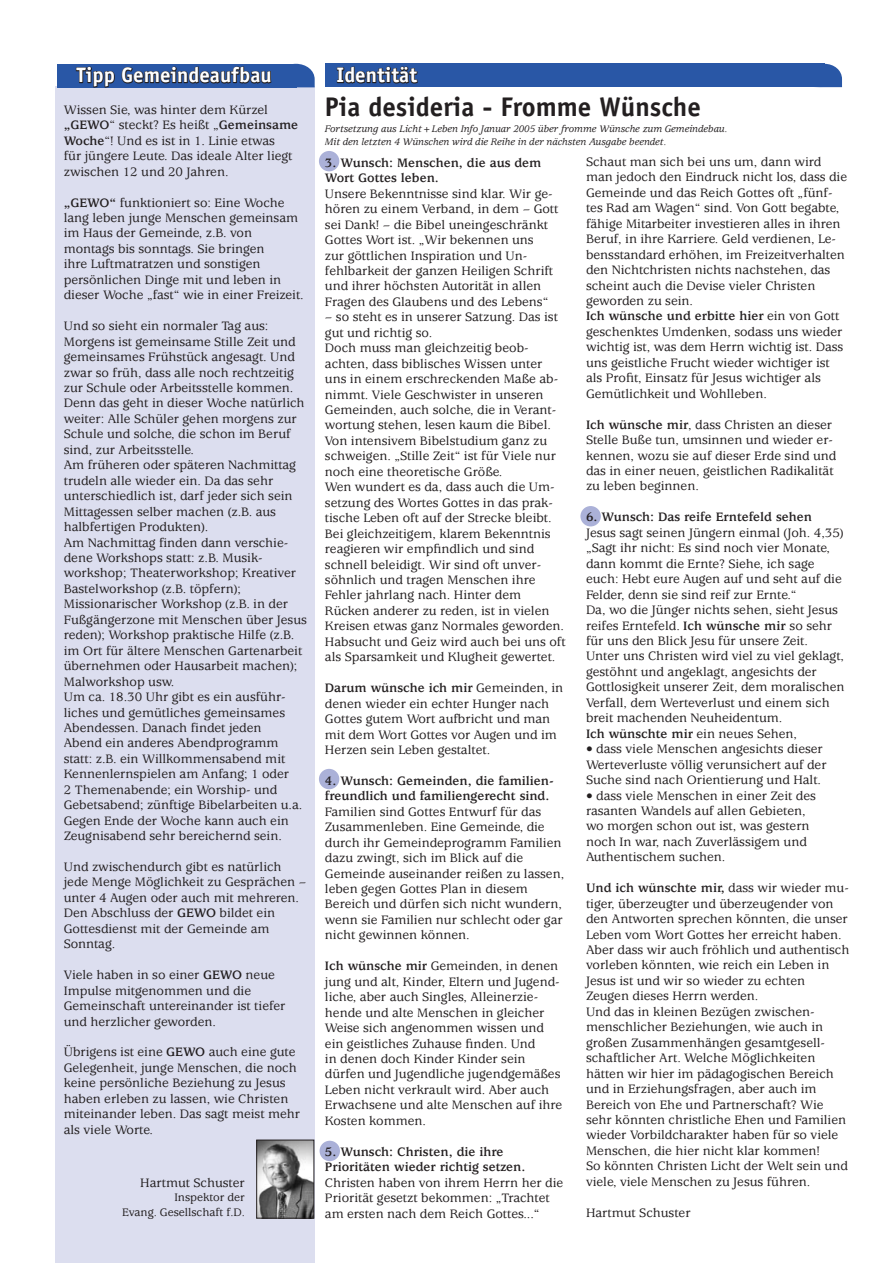
<style>
.page{position:relative;width:893px;height:1263px;background:#fff}
.page>*{position:absolute;margin:0;border:0;box-sizing:border-box;transform-origin:0 0}
.t1{font:700 27px "Officina Sans";color:#231f20}
.t2{font:700 21px "Officina Sans";color:#fff}
.t3{font:500 13.5px/15.5px "Usherwood";color:#231f20}
.t4{font:700 13.5px/15.5px "Usherwood";color:#231f20}
.t5{font:500 12px/14.4px "Usherwood";color:#231f20;text-align:right}
.t6{font:italic 500 10.5px/12.6px "Usherwood";color:#231f20}
.s1{font-weight:700}
</style>
<div class="page">
<div style="left:55px;top:87px;width:260px;height:1176px;background:#dcdeef"></div>
<svg style="left:815px;top:64px;width:27px;height:24px"></svg>
<div style="left:325px;top:64px;width:500px;height:23px;background:#2957a6"></div>
<svg style="left:336px;top:63px;width:83px;height:21px"></svg>
<div style="left:57px;top:64px;width:239px;height:23px;background:#2957a6"></div>
<svg style="left:75px;top:63px;width:240px;height:25px"></svg>
<img style="left:258px;top:1142px;width:54px;height:74px">
<div style="left:256px;top:1140px;width:58px;height:78px;border:1px solid #231f20"></div>
<div style="left:580px;top:506px;width:21px;height:20px;background:#abb1d8;border-radius:50%"></div>
<div style="left:320px;top:1141px;width:20px;height:20px;background:#abb1d8;border-radius:50%"></div>
<div style="left:319px;top:151px;width:20px;height:20px;background:#abb1d8;border-radius:50%"></div>
<div style="left:319px;top:769px;width:20px;height:20px;background:#abb1d8;border-radius:50%"></div>
<h2 class="t2" style="left:77px;top:62px;width:197px">Tipp Gemeindeaufbau</h2>
<h2 class="t2" style="left:337px;top:62px;width:82px">Identität</h2>
<p class="t3" style="left:64px;top:102px;width:236px">Wissen Sie, was hinter dem Kürzel <span class="s1">„GEWO</span>“ steckt? Es heißt „<span class="s1">Gemeinsame Woche</span>“! Und es ist in 1. Linie etwas<br>für jüngere Leute. Das ideale Alter liegt zwischen 12 und 20 Jahren.</p>
<p class="t3" style="left:64px;top:195px;width:241px"><span class="s1">„GEWO“</span> funktioniert so: Eine Woche lang leben junge Menschen gemeinsam im Haus der Gemeinde, z.B. von montags bis sonntags. Sie bringen<br>ihre Luftmatratzen und sonstigen persönlichen Dinge mit und leben in dieser Woche „fast“ wie in einer Freizeit.</p>
<p class="t3" style="left:64px;top:318px;width:245px">Und so sieht ein normaler Tag aus:<br>Morgens ist gemeinsame Stille Zeit und gemeinsames Frühstück angesagt. Und zwar so früh, dass alle noch rechtzeitig zur Schule oder Arbeitsstelle kommen.<br>Denn das geht in dieser Woche natürlich weiter: Alle Schüler gehen morgens zur Schule und solche, die schon im Beruf sind, zur Arbeitsstelle.<br>Am früheren oder späteren Nachmittag trudeln alle wieder ein. Da das sehr unterschiedlich ist, darf jeder sich sein Mittagessen selber machen (z.B. aus halbfertigen Produkten).<br>Am Nachmittag finden dann verschie&shy;dene Workshops statt: z.B. Musik&shy;workshop; Theaterworkshop; Kreativer Bastelworkshop (z.B. töpfern); Missionarischer Workshop (z.B. in der Fußgängerzone mit Menschen über Jesus reden); Workshop praktische Hilfe (z.B. im Ort für ältere Menschen Gartenarbeit übernehmen oder Hausarbeit machen); Malworkshop usw.<br>Um ca. 18.30 Uhr gibt es ein ausführ&shy;liches und gemütliches gemeinsames Abendessen. Danach findet jeden<br>Abend ein anderes Abendprogramm statt: z.B. ein Willkommensabend mit Kennenlernspielen am Anfang; 1 oder<br>2 Themenabende; ein Worship- und Gebetsabend; zünftige Bibelarbeiten u.a.<br>Gegen Ende der Woche kann auch ein Zeugnisabend sehr bereichernd sein.</p>
<p class="t3" style="left:64px;top:859px;width:244px">Und zwischendurch gibt es natürlich jede Menge Möglichkeit zu Gesprächen – unter 4 Augen oder auch mit mehreren.<br>Den Abschluss der <span class="s1">GEWO</span> bildet ein<br>Gottesdienst mit der Gemeinde am<br>Sonntag.</p>
<p class="t3" style="left:64px;top:967px;width:223px">Viele haben in so einer <span class="s1">GEWO</span> neue<br>Impulse mitgenommen und die<br>Gemeinschaft untereinander ist tiefer und herzlicher geworden.</p>
<p class="t3" style="left:64px;top:1045px;width:238px">Übrigens ist eine <span class="s1">GEWO</span> auch eine gute Gelegenheit, junge Menschen, die noch keine persönliche Beziehung zu Jesus haben erleben zu lassen, wie Christen miteinander leben. Das sagt meist mehr als viele Worte.</p>
<p class="t3" style="left:140px;top:1175px;width:106px">Hartmut Schuster</p>
<p class="t5" style="left:122px;top:1191px;width:124px">Inspektor der<br>Evang. Gesellschaft f.D.</p>
<h1 class="t1" style="left:325px;top:90px;width:378px">Pia desideria - Fromme Wünsche</h1>
<p class="t6" style="left:325px;top:123px;width:404px">Fortsetzung aus Licht+Leben Info Januar 2005 über fromme Wünsche zum Gemeindebau.<br>Mit den letzten 4 Wünschen wird die Reihe in der nächsten Ausgabe beendet.</p>
<p class="t4" style="left:325px;top:155px;width:218px">3. Wunsch: Menschen, die aus dem<br>Wort Gottes leben.</p>
<p class="t3" style="left:325px;top:186px;width:235px">Unsere Bekenntnisse sind klar. Wir ge&shy;hören zu einem Verband, in dem – Gott sei Dank! – die Bibel uneingeschränkt Gottes Wort ist. „Wir bekennen uns<br>zur göttlichen Inspiration und Un&shy;fehlbarkeit der ganzen Heiligen Schrift und ihrer höchsten Autorität in allen Fragen des Glaubens und des Lebens“</p>
<p class="t3" style="left:325px;top:310px;width:242px">– so steht es in unserer Satzung. Das ist gut und richtig so.<br>Doch muss man gleichzeitig beob&shy;achten, dass biblisches Wissen unter uns in einem erschreckenden Maße ab&shy;nimmt. Viele Geschwister in unseren Gemeinden, auch solche, die in Verant&shy;wortung stehen, lesen kaum die Bibel.<br>Von intensivem Bibelstudium ganz zu schweigen. „Stille Zeit“ ist für Viele nur noch eine theoretische Größe.<br>Wen wundert es da, dass auch die Um&shy;setzung des Wortes Gottes in das prak&shy;tische Leben oft auf der Strecke bleibt.<br>Bei gleichzeitigem, klarem Bekenntnis reagieren wir empfindlich und sind schnell beleidigt. Wir sind oft unver&shy;söhnlich und tragen Menschen ihre Fehler jahrlang nach. Hinter dem Rücken anderer zu reden, ist in vielen Kreisen etwas ganz Normales geworden.<br>Habsucht und Geiz wird auch bei uns oft als Sparsamkeit und Klugheit gewertet.</p>
<p class="t3" style="left:325px;top:680px;width:240px"><span class="s1">Darum wünsche ich mir</span> Gemeinden, in denen wieder ein echter Hunger nach Gottes gutem Wort aufbricht und man mit dem Wort Gottes vor Augen und im Herzen sein Leben gestaltet.</p>
<p class="t4" style="left:325px;top:773px;width:230px">4. Wunsch: Gemeinden, die familien&shy;freundlich und familiengerecht sind.</p>
<p class="t3" style="left:325px;top:804px;width:241px">Familien sind Gottes Entwurf für das Zusammenleben. Eine Gemeinde, die durch ihr Gemeindeprogramm Familien dazu zwingt, sich im Blick auf die Gemeinde auseinander reißen zu lassen, leben gegen Gottes Plan in diesem Bereich und dürfen sich nicht wundern, wenn sie Familien nur schlecht oder gar nicht gewinnen können.</p>
<p class="t3" style="left:325px;top:958px;width:239px"><span class="s1">Ich wünsche mir</span> Gemeinden, in denen jung und alt, Kinder, Eltern und Jugend&shy;liche, aber auch Singles, Alleinerzie&shy;hende und alte Menschen in gleicher Weise sich angenommen wissen und ein geistliches Zuhause finden. Und<br>in denen doch Kinder Kinder sein dürfen und Jugendliche jugendgemäßes Leben nicht verkrault wird. Aber auch Erwachsene und alte Menschen auf ihre Kosten kommen.</p>
<p class="t4" style="left:325px;top:1144px;width:202px">5. Wunsch: Christen, die ihre<br>Prioritäten wieder richtig setzen.</p>
<p class="t3" style="left:325px;top:1175px;width:240px">Christen haben von ihrem Herrn her die<br>Priorität gesetzt bekommen: „Trachtet am ersten nach dem Reich Gottes...“</p>
<p class="t3" style="left:586px;top:154px;width:263px">Schaut man sich bei uns um, dann wird man jedoch den Eindruck nicht los, dass die Gemeinde und das Reich Gottes oft „fünf&shy;tes Rad am Wagen“ sind. Von Gott begabte, fähige Mitarbeiter investieren alles in ihren Beruf, in ihre Karriere. Geld verdienen, Le&shy;bensstandard erhöhen, im Freizeitverhalten den Nichtchristen nichts nachstehen, das scheint auch die Devise vieler Christen geworden zu sein.<br><span class="s1">Ich wünsche und erbitte hier</span> ein von Gott geschenktes Umdenken, sodass uns wieder wichtig ist, was dem Herrn wichtig ist. Dass uns geistliche Frucht wieder wichtiger ist als Profit, Einsatz für Jesus wichtiger als Gemütlichkeit und Wohlleben.</p>
<p class="t3" style="left:586px;top:417px;width:252px"><span class="s1">Ich wünsche mir</span>, dass Christen an dieser Stelle Buße tun, umsinnen und wieder er&shy;kennen, wozu sie auf dieser Erde sind und das in einer neuen, geistlichen Radikalität zu leben beginnen.</p>
<p class="t4" style="left:586px;top:510px;width:228px">6. Wunsch: Das reife Erntefeld sehen</p>
<p class="t3" style="left:586px;top:525px;width:260px">Jesus sagt seinen Jüngern einmal (Joh. 4,35) „Sagt ihr nicht: Es sind noch vier Monate, dann kommt die Ernte? Siehe, ich sage euch: Hebt eure Augen auf und seht auf die Felder, denn sie sind reif zur Ernte.“<br>Da, wo die Jünger nichts sehen, sieht Jesus reifes Erntefeld. <span class="s1">Ich wünsche mir</span> so sehr für uns den Blick Jesu für unsere Zeit.<br>Unter uns Christen wird viel zu viel geklagt, gestöhnt und angeklagt, angesichts der Gottlosigkeit unserer Zeit, dem moralischen Verfall, dem Werteverlust und einem sich breit machenden Neuheidentum.<br><span class="s1">Ich wünschte mir</span> ein neues Sehen,</p>
<p class="t3" style="left:586px;top:741px;width:242px">• dass viele Menschen angesichts dieser<br>Werteverluste völlig verunsichert auf der<br>Suche sind nach Orientierung und Halt.</p>
<p class="t3" style="left:586px;top:788px;width:231px">• dass viele Menschen in einer Zeit des rasanten Wandels auf allen Gebieten, wo morgen schon out ist, was gestern noch In war, nach Zuverlässigem und Authentischem suchen.</p>
<p class="t3" style="left:586px;top:880px;width:265px"><span class="s1">Und ich wünschte mir,</span> dass wir wieder mu&shy;tiger, überzeugter und überzeugender von den Antworten sprechen könnten, die unser Leben vom Wort Gottes her erreicht haben.<br>Aber dass wir auch fröhlich und authentisch vorleben könnten, wie reich ein Leben in Jesus ist und wir so wieder zu echten Zeugen dieses Herrn werden.<br>Und das in kleinen Bezügen zwischen&shy;menschlicher Beziehungen, wie auch in großen Zusammenhängen gesamtgesell&shy;schaftlicher Art. Welche Möglichkeiten hätten wir hier im pädagogischen Bereich und in Erziehungsfragen, aber auch im Bereich von Ehe und Partnerschaft? Wie sehr könnten christliche Ehen und Familien wieder Vorbildcharakter haben für so viele Menschen, die hier nicht klar kommen!<br>So könnten Christen Licht der Welt sein und viele, viele Menschen zu Jesus führen.</p>
<p class="t3" style="left:586px;top:1205px;width:106px">Hartmut Schuster</p>
</div>
